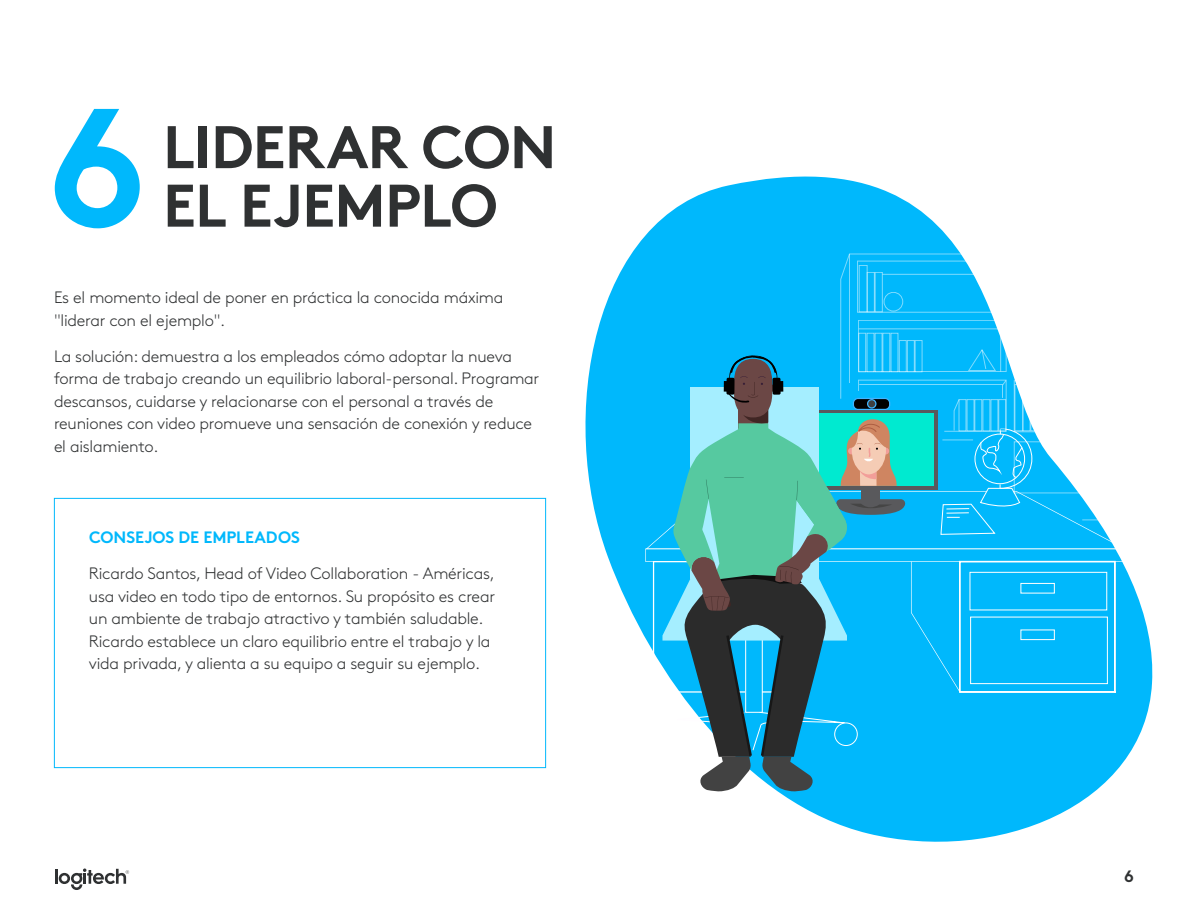
<style>
.page{position:relative;width:1188px;height:918px;background:#fff}
.page>*{position:absolute;margin:0;border:0;box-sizing:border-box;transform-origin:0 0}
.t1{font:700 168.15px "Brown Pro";color:#00b8fc}
.t2{font:700 60px/58.5px "Brown Pro";letter-spacing:-.015em;color:#2f3132}
.Body_copy_2{font:300 16.5px/22.5px "Brown Pro";letter-spacing:-.015em;color:#2f3132}
.Body_-_IT_Takeaway{font:300 16.5px/22.5px "Brown Pro";letter-spacing:-.015em;color:#2f3132}
.H_-_IT_Takeaway{font:700 16.5px "Brown Pro";letter-spacing:-.005em;color:#00b8fc}
.t3{font:700 16.5px "Brown Pro";color:#2f3132}
</style>
<div class="page">
<hr style="left:55px;top:869px;width:3px;height:15px;background:#2f3132">
<svg style="left:59px;top:868px;width:70px;height:22px"></svg>
<div style="left:54px;top:498px;width:492px;height:270px;border:1px solid #00b8fc"></div>
<svg style="left:585px;top:176px;width:568px;height:666px"></svg>
<svg style="left:1126px;top:254px;width:21px;height:266px"></svg>
<svg style="left:645px;top:254px;width:481px;height:537px;background:#3cbae0"></svg>
<div style="left:1015px;top:384px;width:8px;height:47px;border:1px solid #fff"></div>
<div style="left:1023px;top:391px;width:7px;height:40px;border:1px solid #fff"></div>
<div style="left:1039px;top:411px;width:20px;height:19px;border:1px solid #fff;border-radius:50%"></div>
<h1 class="t1" style="left:47px;top:32px;width:101px">6</h1>
<h1 class="t2" style="left:163px;top:112px;width:395px">LIDERAR CON<br>EL EJEMPLO</h1>
<p class="Body_copy_2" style="left:54px;top:285px;width:451px">Es el momento ideal de poner en práctica la conocida máxima "liderar con el ejemplo".</p>
<p class="Body_copy_2" style="left:54px;top:343px;width:487px">La solución: demuestra a los empleados cómo adoptar la nueva forma de trabajo creando un equilibrio laboral-personal. Programar descansos, cuidarse y relacionarse con el personal a través de reuniones con video promueve una sensación de conexión y reduce el aislamiento.</p>
<p class="H_-_IT_Takeaway" style="left:89px;top:524px;width:212px">CONSEJOS DE EMPLEADOS</p>
<p class="Body_-_IT_Takeaway" style="left:89px;top:561px;width:408px">Ricardo Santos, Head of Video Collaboration - Américas, usa video en todo tipo de entornos. Su propósito es crear un ambiente de trabajo atractivo y también saludable.<br>Ricardo establece un claro equilibrio entre el trabajo y la vida privada, y alienta a su equipo a seguir su ejemplo.</p>
<p class="t3" style="left:1124px;top:863px;width:11px">6</p>
</div>
